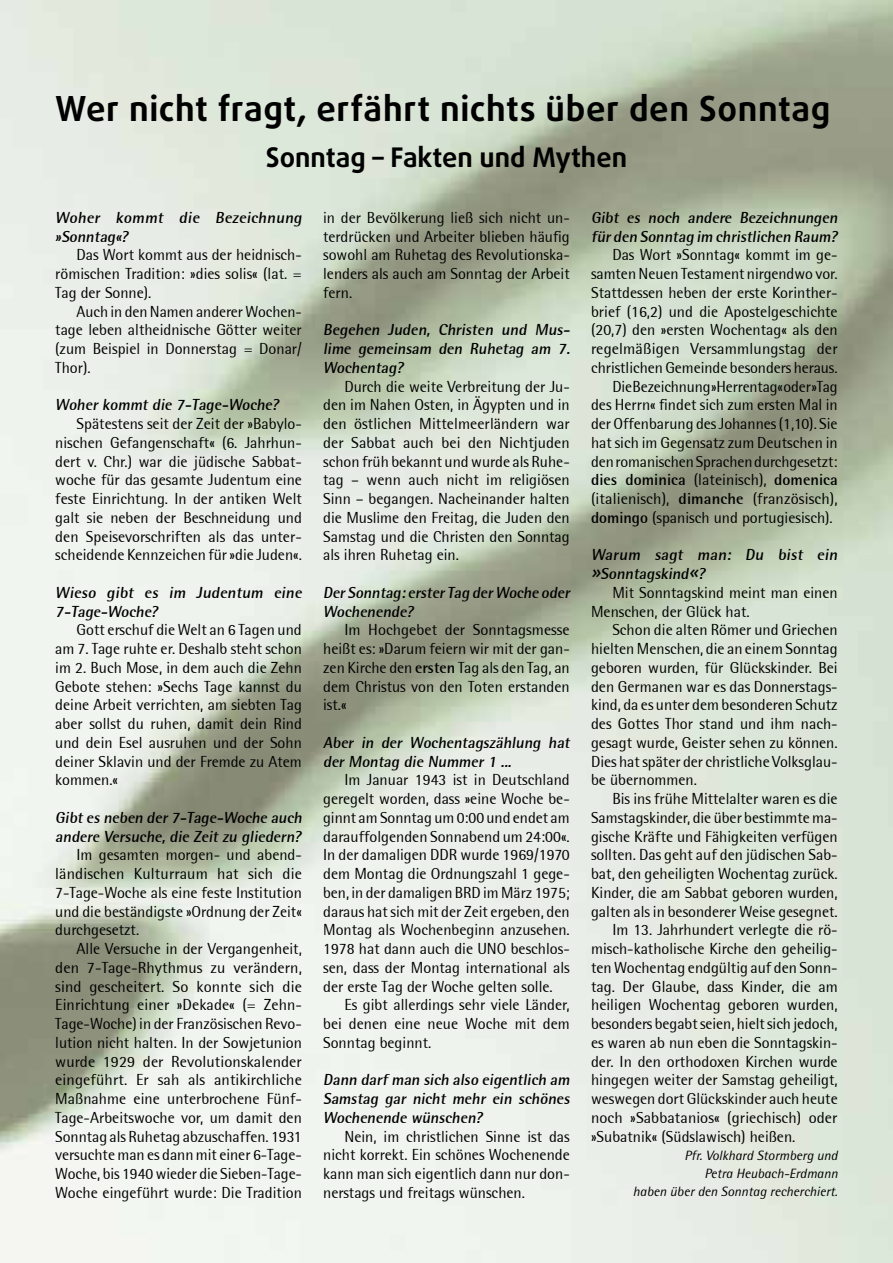
<style>
.page{position:relative;width:893px;height:1263px;background:#fff}
.page>*{position:absolute;margin:0;border:0;box-sizing:border-box;transform-origin:0 0}
.t1{font:700 34.5px "Daxline Pro";letter-spacing:.015em;color:#000}
.t2{font:700 27px "Daxline Pro";color:#000}
.t3{font:15.75px/18.8px "Rotis Semi Sans";color:#000;text-align:justify}
.t4{font:700 15.75px/18.8px "Rotis Semi Sans";letter-spacing:.005em;color:#000}
.t5{font:italic 13.5px/18px "Rotis Semi Sans Pro";color:#000;text-align:right}
.s1{font-weight:700}
.s2{font-weight:400}
.s3{font-family:"Daxline Pro"}
</style>
<div class="page">
<div style="left:591px;top:1230px;width:250px;height:33px;border:2px solid #fff"></div>
<h1 class="t1" style="left:55px;top:86px;width:777px">Wer nicht fragt, erfährt nichts über den Sonntag</h1>
<h2 class="t2" style="left:266px;top:139px;width:363px">Sonntag – Fakten und Mythen</h2>
<p class="t4" style="left:55px;top:208px;width:251px">Woher kommt die Bezeichnung »Sonntag«?</p>
<p class="t3" style="left:55px;top:245px;width:248px;text-indent:21px">Das Wort kommt aus der heidnisch&shy;römischen Tradition: »dies solis« (lat. = Tag der Sonne).</p>
<p class="t3" style="left:55px;top:302px;width:248px;text-indent:21px">Auch in den Namen anderer Wochen&shy;tage leben altheidnische Götter weiter (zum Beispiel in Donnerstag = Donar/ Thor).</p>
<p class="t4" style="left:55px;top:395px;width:228px">Woher kommt die 7-Tage-Woche?</p>
<p class="t3" style="left:55px;top:414px;width:248px;text-indent:21px">Spätestens seit der Zeit der »Babylo&shy;nischen Gefangenschaft« (6. Jahrhun&shy;dert v. Chr.) war die jüdische Sabbat&shy;woche für das gesamte Judentum eine feste Einrichtung. In der antiken Welt galt sie neben der Beschneidung und den Speisevorschriften als das unter&shy;scheidende Kennzeichen für »die Juden«.</p>
<p class="t4" style="left:55px;top:583px;width:251px">Wieso gibt es im Judentum eine<br>7-Tage-Woche?</p>
<p class="t3" style="left:55px;top:620px;width:248px;text-indent:21px">Gott erschuf die Welt an 6 Tagen und am 7. Tage ruhte er. Deshalb steht schon im 2. Buch Mose, in dem auch die Zehn Gebote stehen: »Sechs Tage kannst du deine Arbeit verrichten, am siebten Tag aber sollst du ruhen, damit dein Rind und dein Esel ausruhen und der Sohn deiner Sklavin und der Fremde zu Atem kommen.«</p>
<p class="t4" style="left:55px;top:808px;width:251px">Gibt es neben der 7-Tage-Woche auch andere Versuche, die Zeit zu gliedern?</p>
<p class="t3" style="left:55px;top:845px;width:248px;text-indent:21px">Im gesamten morgen- und abend&shy;ländischen Kulturraum hat sich die 7-Tage-Woche als eine feste Institution und die beständigste »Ordnung der Zeit« durchgesetzt.</p>
<p class="t3" style="left:55px;top:939px;width:248px;text-indent:21px">Alle Versuche in der Vergangenheit, den 7-Tage-Rhythmus zu verändern, sind gescheitert. So konnte sich die Einrichtung einer »Dekade« (= Zehn-Tage-Woche) in der Französischen Revo&shy;lution nicht halten. In der Sowjetunion wurde 1929 der Revolutionskalender eingeführt. Er sah als antikirchliche Maßnahme eine unterbrochene Fünf-Tage-Arbeitswoche vor, um damit den Sonntag als Ruhetag abzuschaffen. 1931 versuchte man es dann mit einer 6-Tage-Woche, bis 1940 wieder die Sieben-Tage-Woche eingeführt wurde: Die Tradition</p>
<p class="t3" style="left:323px;top:208px;width:248px">in der Bevölkerung ließ sich nicht un&shy;terdrücken und Arbeiter blieben häufig sowohl am Ruhetag des Revolutionska&shy;lenders als auch am Sonntag der Arbeit fern.</p>
<p class="t4" style="left:323px;top:320px;width:251px;text-align:justify">Begehen Juden, Christen und Mus&shy;lime gemeinsam den Ruhetag am 7.<br>Wochentag?</p>
<p class="t3" style="left:323px;top:377px;width:248px;text-indent:21px">Durch die weite Verbreitung der Ju&shy;den im Nahen Osten, in Ägypten und in den östlichen Mittelmeerländern war der Sabbat auch bei den Nichtjuden schon früh bekannt und wurde als Ruhe&shy;tag – wenn auch nicht im religiösen Sinn – begangen. Nacheinander halten die Muslime den Freitag, die Juden den Samstag und die Christen den Sonntag als ihren Ruhetag ein.</p>
<p class="t4" style="left:323px;top:583px;width:251px">Der Sonntag:erster Tag der Woche oder<br>Wochenende?</p>
<p class="t3" style="left:323px;top:620px;width:248px;text-indent:21px">Im Hochgebet der Sonntagsmesse heißt es: »Darum feiern wir mit der gan&shy;zen Kirche den <span class="s1">ersten</span> Tag als den Tag, an dem Christus von den Toten erstanden ist.«</p>
<p class="t4" style="left:323px;top:733px;width:251px">Aber in der Wochentagszählung hat der Montag die Nummer 1 ...</p>
<p class="t3" style="left:323px;top:770px;width:248px;text-indent:21px">Im Januar 1943 ist in Deutschland geregelt worden, dass »eine Woche be&shy;ginnt am Sonntag um 0:00 und endet am darauffolgenden Sonnabend um 24:00«.<br>In der damaligen DDR wurde 1969/1970 dem Montag die Ordnungszahl 1 gege&shy;ben, in der damaligen BRD im März 1975; daraus hat sich mit der Zeit ergeben, den Montag als Wochenbeginn anzusehen.<br>1978 hat dann auch die UNO beschlos&shy;sen, dass der Montag international als der erste Tag der Woche gelten solle.</p>
<p class="t3" style="left:323px;top:995px;width:248px;text-indent:21px">Es gibt allerdings sehr viele Länder, bei denen eine neue Woche mit dem Sonntag beginnt.</p>
<p class="t4" style="left:323px;top:1070px;width:251px;text-align:justify">Dann darf man sich also eigentlich am Samstag gar nicht mehr ein schönes Wochenende wünschen?</p>
<p class="t3" style="left:323px;top:1127px;width:248px;text-indent:21px">Nein, im christlichen Sinne ist das nicht korrekt. Ein schönes Wochenende kann man sich eigentlich dann nur don&shy;nerstags und freitags wünschen.</p>
<p class="t4" style="left:591px;top:208px;width:251px">Gibt es noch andere Bezeichnungen für den Sonntag im christlichen Raum?</p>
<p class="t3" style="left:612px;top:245px;width:227px">Das Wort »Sonntag« kommt im ge-</p>
<p class="t3" style="left:591px;top:264px;width:248px">samten Neuen Testament nirgendwo vor.</p>
<p class="t3" style="left:591px;top:283px;width:248px">Stattdessen heben der erste Korinther-</p>
<p class="t3" style="left:591px;top:302px;width:248px">brief (16,2) und die Apostelgeschichte</p>
<p class="t3" style="left:591px;top:320px;width:248px">(20,7) den »ersten Wochentag« als den</p>
<p class="t3" style="left:591px;top:339px;width:248px">regelmäßigen Versammlungstag der</p>
<p class="t3" style="left:591px;top:358px;width:248px">christlichen Gemeinde besonders heraus.</p>
<p class="t3" style="left:612px;top:377px;width:227px">Die Bezeichnung »Herrentag« oder »Tag</p>
<p class="t3" style="left:591px;top:395px;width:248px">des Herrn« findet sich zum ersten Mal in</p>
<p class="t3" style="left:591px;top:414px;width:248px">der Offenbarung des Johannes (1,10). Sie</p>
<p class="t3" style="left:591px;top:433px;width:248px">hat sich im Gegensatz zum Deutschen in</p>
<p class="t3" style="left:591px;top:452px;width:248px">den romanischen Sprachen durchgesetzt:</p>
<p class="t4" style="left:591px;top:470px;width:248px">dies dominica <span class="s2">(lateinisch),</span> domenica</p>
<p class="t3" style="left:591px;top:489px;width:248px">(italienisch), <span class="s1">dimanche</span> (französisch),</p>
<p class="t3" style="left:591px;top:508px;width:243px"><span class="s1">domingo</span> (spanisch und portugiesisch).</p>
<p class="t4" style="left:591px;top:545px;width:251px">Warum sagt man: Du bist ein <span class="s3">»</span>Sonntagskind<span class="s3">«</span>?</p>
<p class="t3" style="left:591px;top:583px;width:248px;text-indent:21px">Mit Sonntagskind meint man einen<br>Menschen, der Glück hat.</p>
<p class="t3" style="left:591px;top:620px;width:248px;text-indent:21px">Schon die alten Römer und Griechen hielten Menschen, die an einem Sonntag geboren wurden, für Glückskinder. Bei den Germanen war es das Donnerstags&shy;kind, da es unter dem besonderen Schutz des Gottes Thor stand und ihm nach&shy;gesagt wurde, Geister sehen zu können.<br>Dies hat später der christliche Volksglau&shy;be übernommen.</p>
<p class="t3" style="left:612px;top:789px;width:227px">Bis ins frühe Mittelalter waren es die</p>
<p class="t3" style="left:591px;top:808px;width:248px">Samstagskinder, die über bestimmte ma-</p>
<p class="t3" style="left:591px;top:827px;width:248px">gische Kräfte und Fähigkeiten verfügen</p>
<p class="t3" style="left:591px;top:845px;width:248px">sollten. Das geht auf den jüdischen Sab-</p>
<p class="t3" style="left:591px;top:864px;width:248px">bat, den geheiligten Wochentag zurück.</p>
<p class="t3" style="left:591px;top:883px;width:248px">Kinder, die am Sabbat geboren wurden,</p>
<p class="t3" style="left:591px;top:902px;width:248px">galten als in besonderer Weise gesegnet.</p>
<p class="t3" style="left:612px;top:920px;width:225px">Im 13. Jahrhundert verlegte die rö-</p>
<p class="t3" style="left:591px;top:939px;width:246px">misch-katholische Kirche den geheilig-</p>
<p class="t3" style="left:591px;top:958px;width:248px">ten Wochentag endgültig auf den Sonn-</p>
<p class="t3" style="left:591px;top:977px;width:248px">tag. Der Glaube, dass Kinder, die am</p>
<p class="t3" style="left:591px;top:995px;width:248px">heiligen Wochentag geboren wurden,</p>
<p class="t3" style="left:591px;top:1014px;width:248px">besonders begabt seien, hielt sich jedoch,</p>
<p class="t3" style="left:591px;top:1033px;width:248px">es waren ab nun eben die Sonntagskin-</p>
<p class="t3" style="left:591px;top:1052px;width:248px">der. In den orthodoxen Kirchen wurde</p>
<p class="t3" style="left:591px;top:1070px;width:248px">hingegen weiter der Samstag geheiligt,</p>
<p class="t3" style="left:591px;top:1089px;width:248px">weswegen dort Glückskinder auch heute</p>
<p class="t3" style="left:591px;top:1108px;width:248px">noch »Sabbatanios« (griechisch) oder</p>
<p class="t3" style="left:591px;top:1127px;width:206px">»Subatnik« (Südslawisch) heißen.</p>
<p class="t5" style="left:633px;top:1147px;width:206px">Pfr. Volkhard Stormberg und<br>Petra Heubach-Erdmann<br>haben über den Sonntag recherchiert.</p>
</div>
